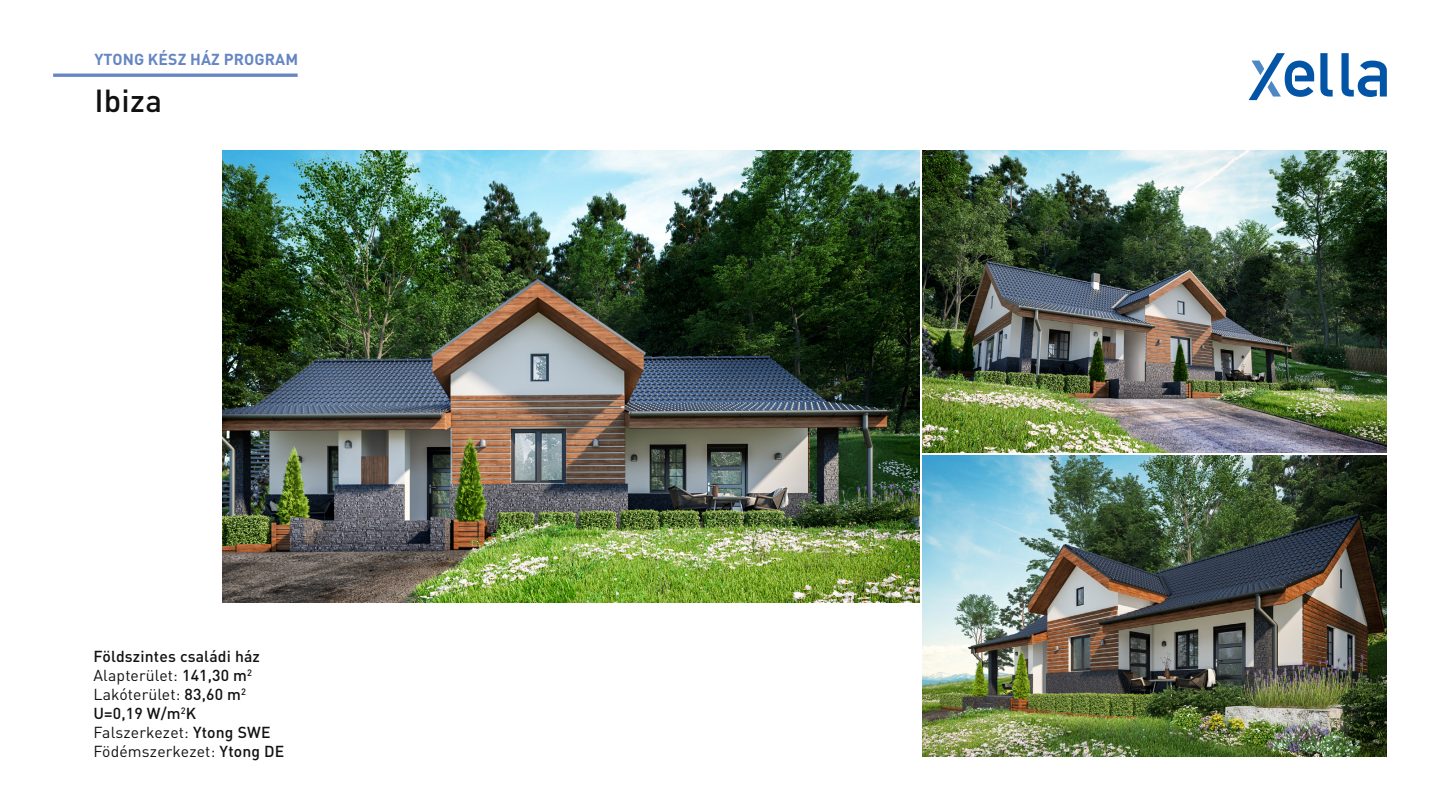
<style>
.page{position:relative;width:1440px;height:810px;background:#fff}
.page>*{position:absolute;margin:0;border:0;box-sizing:border-box;transform-origin:0 0}
.t1{font:500 31.5px "DIN Pro";letter-spacing:.01em;color:#111}
.t2{font:15.75px "DIN Pro";letter-spacing:.01em;color:#111}
.t3{font:500 15.75px "DIN Pro";letter-spacing:.01em;color:#111}
.t4{font:700 15.75px "DIN Pro";letter-spacing:.01em;color:#6586c3}
.s1{font-weight:500}
</style>
<div class="page">
<svg style="left:1249px;top:53px;width:65px;height:47px"></svg>
<svg style="left:1320px;top:53px;width:13px;height:44px"></svg>
<svg style="left:1341px;top:53px;width:46px;height:44px"></svg>
<hr style="left:53px;top:74px;width:245px;height:3px;background:#6586c3">
<img style="left:923px;top:455px;width:464px;height:302px">
<img style="left:923px;top:151px;width:464px;height:301px">
<img style="left:223px;top:151px;width:696px;height:452px">
<p class="t4" style="left:94px;top:49px;width:205px">YTONG KÉSZ HÁZ PROGRAM</p>
<p class="t1" style="left:94px;top:79px;width:69px">Ibiza</p>
<p class="t3" style="left:94px;top:646px;width:168px">Földszintes családi ház</p>
<p class="t2" style="left:94px;top:665px;width:160px">Alapterület: <span class="s1">141,30 m</span><sup>2</sup></p>
<p class="t2" style="left:94px;top:684px;width:154px">Lakóterület: <span class="s1">83,60 m</span><sup>2</sup></p>
<p class="t3" style="left:94px;top:703px;width:104px">U=0,19 W/m<sup>2</sup>K</p>
<p class="t2" style="left:94px;top:722px;width:178px">Falszerkezet: <span class="s1">Ytong SWE</span></p>
<p class="t2" style="left:94px;top:740px;width:192px">Födémszerkezet: <span class="s1">Ytong DE</span></p>
</div>
